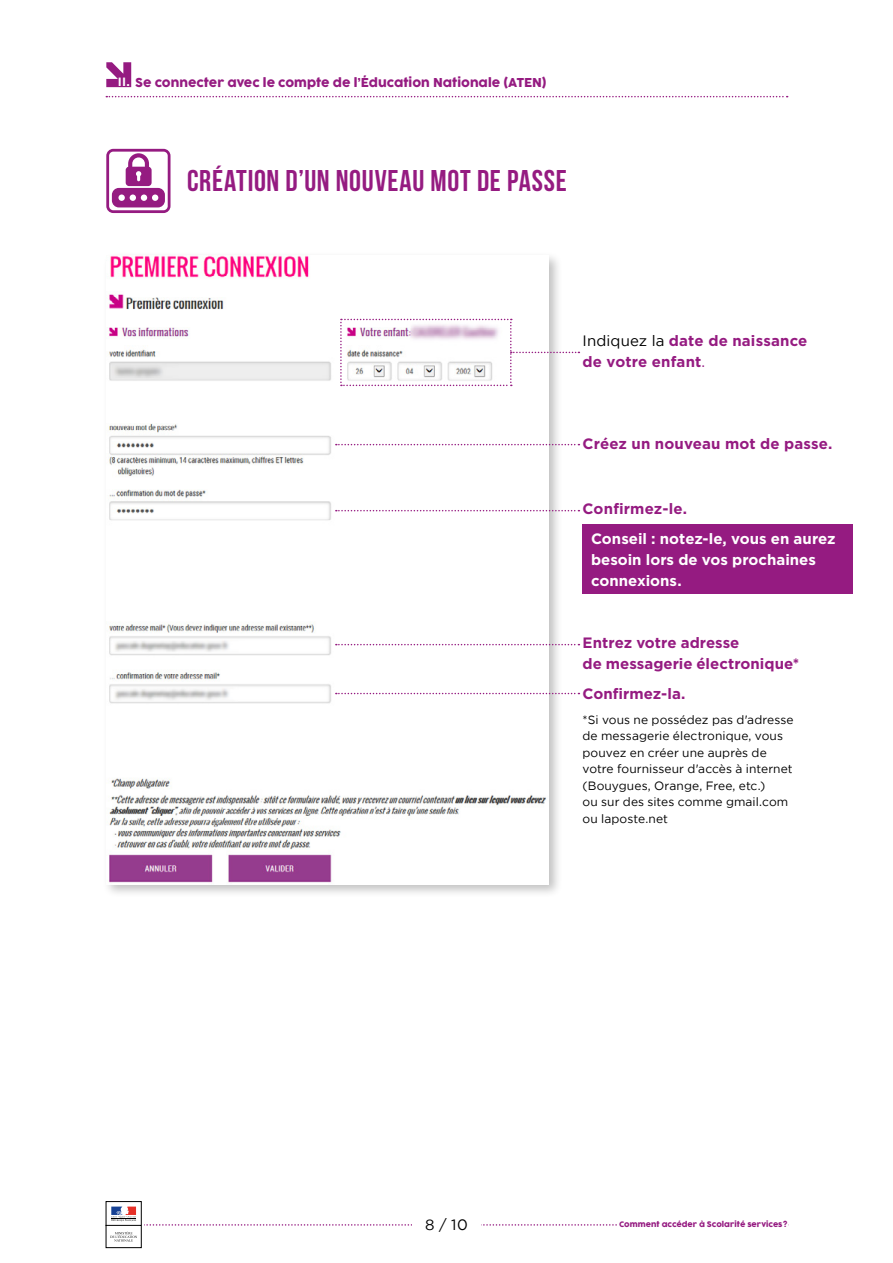
<style>
.page{position:relative;width:893px;height:1263px;background:#fff}
.page>*{position:absolute;margin:0;border:0;box-sizing:border-box;transform-origin:0 0}
.t1{font:30px "Bebas Neue";letter-spacing:.02em;color:#951b81}
.t2{font:700 15px/21px "Gotham";letter-spacing:.005em;color:#951b81}
.t3{font:700 15px/21px "Gotham";color:#fff}
.t4{font:15px "Gotham";color:#000}
.t5{font:12px/16.5px "Gotham";letter-spacing:.005em;color:#000}
.t6{font:12px "COCOGOOSE";color:#951b81}
.t7{font:7.5px "COCOGOOSE";color:#951b81}
.s1{font-family:"Gotham";font-weight:700;color:#fff}
.s2{font-weight:400;color:#000}
.s3{font-weight:400}
</style>
<div class="page">
<svg style="left:105px;top:1201px;width:37px;height:47px"></svg>
<div style="left:106px;top:1201px;width:35px;height:24px;background:#fff"></div>
<div style="left:106px;top:1201px;width:35px;height:25px;border:1px solid #000"></div>
<div style="left:106px;top:1225px;width:35px;height:22px;background:#fff"></div>
<div style="left:106px;top:1225px;width:35px;height:23px;border:1px solid #000"></div>
<svg style="left:106px;top:1206px;width:511px;height:35px"></svg>
<div style="left:102px;top:251px;width:461px;height:647px;background:#000;opacity:.25"></div>
<img style="left:106px;top:255px;width:443px;height:629px">
<svg style="left:340px;top:319px;width:239px;height:67px"></svg>
<svg style="left:336px;top:444px;width:243px;height:1px"></svg>
<svg style="left:336px;top:510px;width:243px;height:1px"></svg>
<svg style="left:336px;top:644px;width:243px;height:1px"></svg>
<svg style="left:336px;top:693px;width:243px;height:1px"></svg>
<div style="left:583px;top:525px;width:270px;height:69px;background:#951b81"></div>
<svg style="left:106px;top:149px;width:65px;height:64px"></svg>
<svg style="left:106px;top:62px;width:25px;height:25px"></svg>
<svg style="left:106px;top:96px;width:682px;height:1px"></svg>
<p class="t6" style="left:118px;top:74px;width:430px"><span class="s1">II.</span> Se connecter avec le compte de l’Éducation Nationale (ATEN)</p>
<h1 class="t1" style="left:187px;top:165px;width:381px">CRÉATION D’UN NOUVEAU MOT DE PASSE</h1>
<p class="t2" style="left:583px;top:330px;width:226px"><span class="s2">Indiquez la</span> date de naissance de votre enfant<span class="s3">.</span></p>
<p class="t2" style="left:583px;top:433px;width:251px">Créez un nouveau mot de passe.</p>
<p class="t2" style="left:583px;top:498px;width:106px">Confirmez-le.</p>
<p class="t3" style="left:591px;top:528px;width:246px">Conseil : notez-le, vous en aurez besoin lors de vos prochaines connexions.</p>
<p class="t2" style="left:583px;top:632px;width:218px">Entrez votre adresse<br>de messagerie électronique*</p>
<p class="t2" style="left:583px;top:682px;width:104px">Confirmez-la.</p>
<p class="t5" style="left:583px;top:711px;width:213px">*Si vous ne possédez pas d'adresse de messagerie électronique, vous pouvez en créer une auprès de votre fournisseur d'accès à internet (Bouygues, Orange, Free, etc.)<br>ou sur des sites comme gmail.com ou laposte.net</p>
<p class="t4" style="left:425px;top:1216px;width:44px">8 / 10</p>
<p class="t7" style="left:619px;top:1218px;width:170px">Comment accéder à Scolarité services?</p>
</div>
